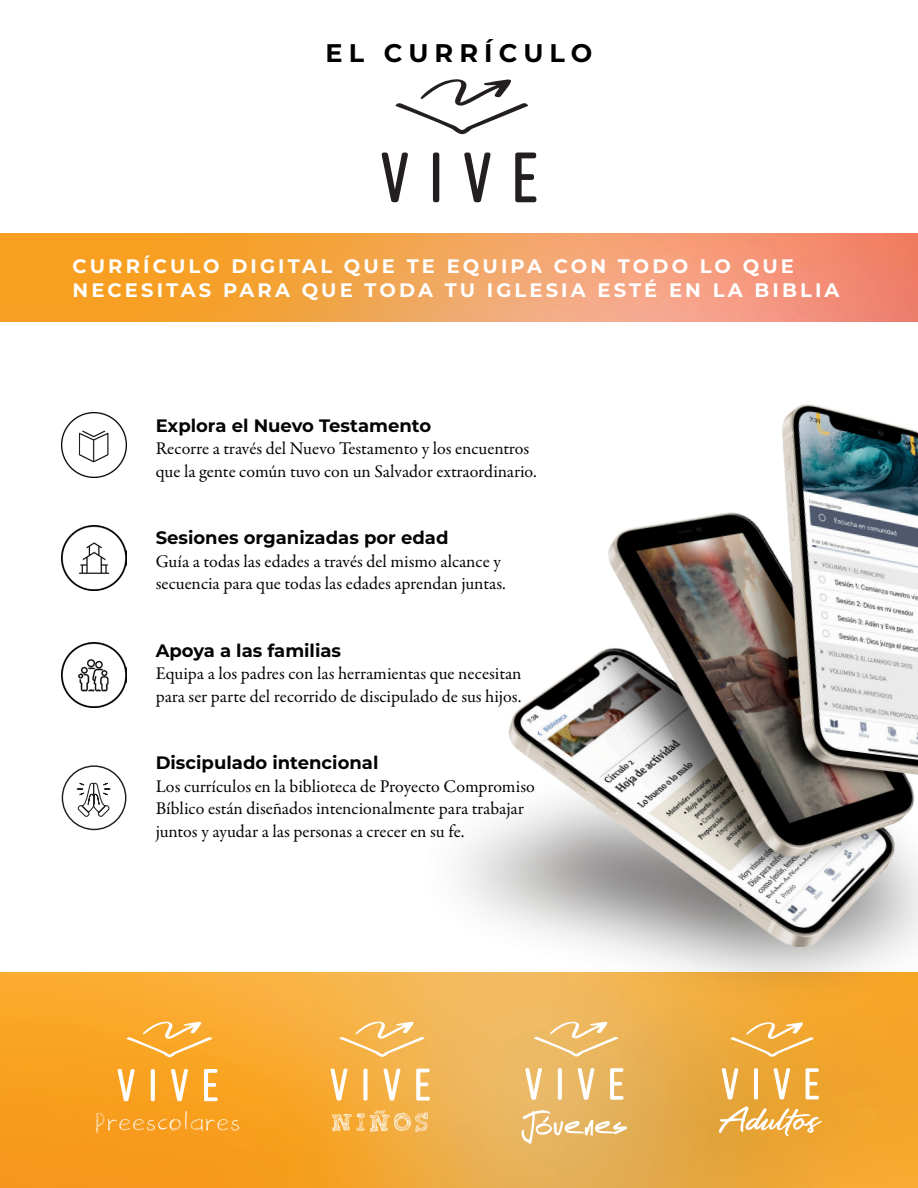
<style>
.page{position:relative;width:918px;height:1188px;background:#fff}
.page>*{position:absolute;margin:0;border:0;box-sizing:border-box;transform-origin:0 0}
.t1{font:700 25.5px "Montserrat";letter-spacing:.24em;color:#000}
.t2{font:700 19.5px/23.4px "Montserrat";letter-spacing:.16em;color:#fff}
.Listen_Header{font:18px/22.5px "Garamond Premr Pro";color:#040503}
.Listen_Header-2{font:700 18px "Montserrat";color:#040503}
</style>
<div class="page">
<img style="left:0;top:972px;width:918px;height:216px">
<img style="left:0;top:233px;width:918px;height:89px">
<img style="left:400px;top:1015px;width:518px;height:85px">
<img style="left:312px;top:315px;width:606px;height:700px">
<img style="left:61px;top:413px;width:65px;height:64px">
<img style="left:62px;top:526px;width:64px;height:65px">
<img style="left:62px;top:642px;width:64px;height:65px">
<svg style="left:118px;top:1069px;width:17px;height:32px"></svg>
<svg style="left:151px;top:1069px;width:4px;height:32px"></svg>
<svg style="left:171px;top:1069px;width:17px;height:32px"></svg>
<svg style="left:204px;top:1069px;width:14px;height:32px"></svg>
<svg style="left:126px;top:1022px;width:86px;height:35px;background:#fab54a"></svg>
<svg style="left:96px;top:1111px;width:143px;height:23px;background:#f8a531"></svg>
<svg style="left:722px;top:1068px;width:16px;height:31px"></svg>
<hr style="left:754px;top:1068px;width:4px;height:31px;background:#fff;border-radius:2px">
<svg style="left:774px;top:1068px;width:16px;height:31px"></svg>
<svg style="left:806px;top:1068px;width:13px;height:31px"></svg>
<svg style="left:730px;top:1022px;width:84px;height:35px;background:#f1b452"></svg>
<svg style="left:719px;top:1106px;width:103px;height:30px"></svg>
<svg style="left:331px;top:1069px;width:16px;height:32px"></svg>
<div style="left:363px;top:1069px;width:5px;height:32px;background:#fff;border-radius:2px"></div>
<svg style="left:383px;top:1069px;width:17px;height:32px"></svg>
<svg style="left:416px;top:1069px;width:14px;height:32px"></svg>
<svg style="left:339px;top:1022px;width:85px;height:35px;background:#f6be67"></svg>
<svg style="left:332px;top:1110px;width:96px;height:22px;background:#f5be68"></svg>
<svg style="left:525px;top:1068px;width:17px;height:32px"></svg>
<svg style="left:558px;top:1068px;width:4px;height:32px"></svg>
<svg style="left:578px;top:1068px;width:16px;height:32px"></svg>
<svg style="left:610px;top:1068px;width:14px;height:32px"></svg>
<svg style="left:534px;top:1022px;width:84px;height:35px;background:#efc378"></svg>
<svg style="left:521px;top:1110px;width:107px;height:34px;background:#eac17e"></svg>
<svg style="left:76px;top:782px;width:35px;height:35px"></svg>
<div style="left:62px;top:765px;width:64px;height:65px;border:1px solid #231f20;border-radius:50%"></div>
<svg style="left:382px;top:153px;width:26px;height:49px"></svg>
<div style="left:433px;top:153px;width:6px;height:49px;background:#231f20;border-radius:3px"></div>
<svg style="left:464px;top:153px;width:27px;height:49px"></svg>
<svg style="left:515px;top:153px;width:21px;height:49px"></svg>
<svg style="left:395px;top:79px;width:133px;height:55px"></svg>
<p class="t1" style="left:326px;top:34px;width:268px">EL CURRÍCULO</p>
<p class="t2" style="left:73px;top:254px;width:768px">CURRÍCULO DIGITAL QUE TE EQUIPA CON TODO LO QUE<br>NECESITAS PARA QUE TODA TU IGLESIA ESTÉ EN LA BIBLIA</p>
<p class="Listen_Header-2" style="left:156px;top:412px;width:277px">Explora el Nuevo Testamento</p>
<p class="Listen_Header" style="left:156px;top:438px;width:383px">Recorre a través del Nuevo Testamento y los encuentros que la gente común tuvo con un Salvador extraordinario.</p>
<p class="Listen_Header-2" style="left:156px;top:525px;width:294px">Sesiones organizadas por edad</p>
<p class="Listen_Header" style="left:156px;top:550px;width:352px">Guía a todas las edades a través del mismo alcance y secuencia para que todas las edades aprendan juntas.</p>
<p class="Listen_Header-2" style="left:156px;top:637px;width:187px">Apoya a las familias</p>
<p class="Listen_Header" style="left:156px;top:663px;width:367px">Equipa a los padres con las herramientas que necesitan para ser parte del recorrido de discipulado de sus hijos.</p>
<p class="Listen_Header-2" style="left:156px;top:750px;width:224px">Discipulado intencional</p>
<p class="Listen_Header" style="left:156px;top:775px;width:381px">Los currículos en la biblioteca de Proyecto Compromiso<br>Bíblico están diseñados intencionalmente para trabajar juntos y ayudar a las personas a crecer en su fe.</p>
</div>
